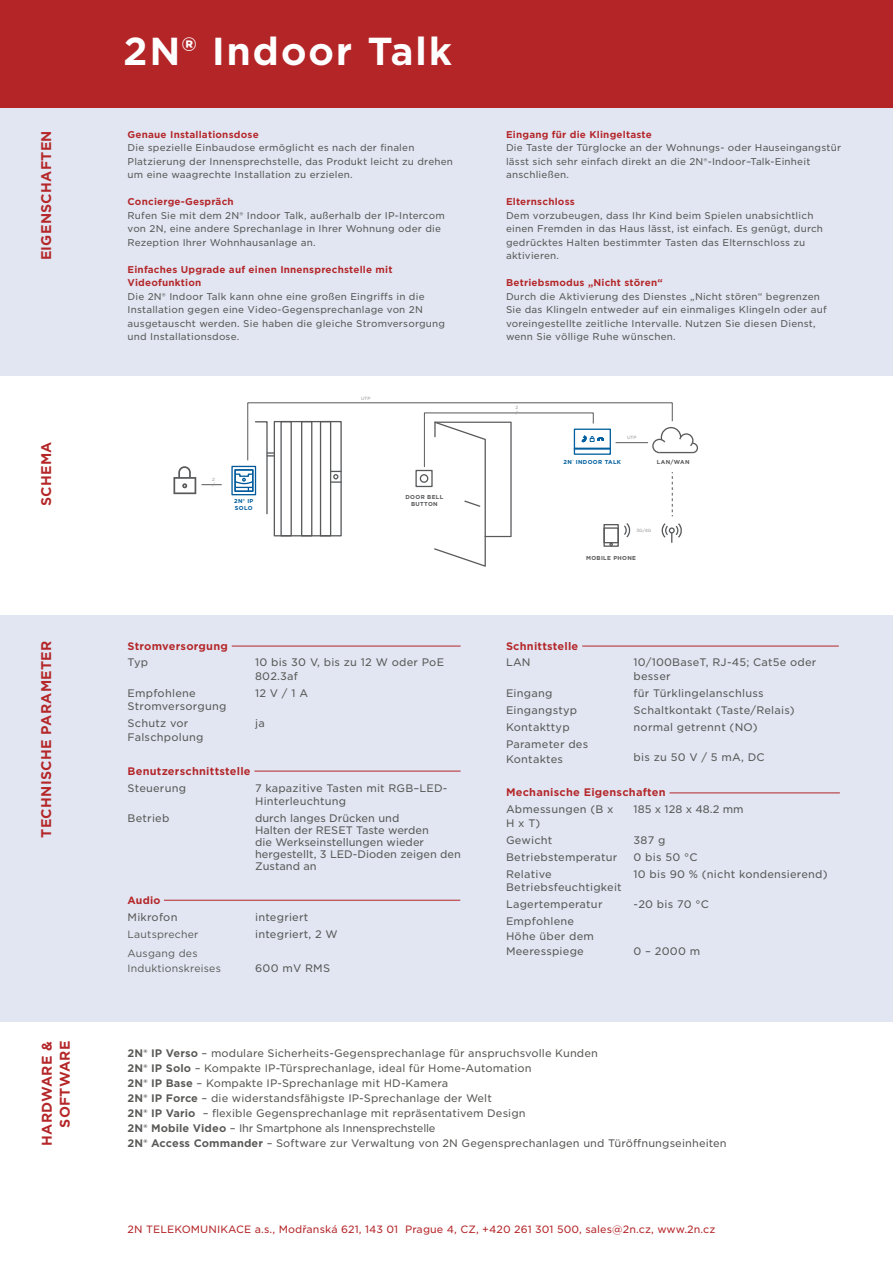
<style>
.page{position:relative;width:893px;height:1263px;background:#fff}
.page>*{position:absolute;margin:0;border:0;box-sizing:border-box;transform-origin:0 0}
.t1{font:700 37.5px "Gotham S Sm";letter-spacing:.04em;color:#fff}
.t2{font:700 13.5px/18px "Gotham S Sm";letter-spacing:.02em;color:#b42628;text-align:right}
.t3{font:10.5px/15px "Gotham S Sm";letter-spacing:.01em;color:#585856}
.t4{font:700 10.5px "Gotham S Sm";letter-spacing:.02em;color:#b42528}
.t5{font:10.5px/15px "Gotham";letter-spacing:.02em;color:#585856}
.t6{font:700 10.5px "Gotham S Sm";letter-spacing:.02em;color:#b42628}
.t7{font:700 10.5px "Gotham";letter-spacing:.02em;color:#b42628}
.t8{font:10.2px "Gotham S Sm";letter-spacing:.01em;color:#b42528}
.t9{font:9.45px/13.5px "Gotham S Sm";letter-spacing:.02em;color:#585856}
.t10{font:700 9.45px/13.5px "Gotham S Sm";letter-spacing:.02em;color:#b42528}
.t11{font:700 5.7px/6.9px "Gotham";letter-spacing:.06em;color:#58595b;text-align:center}
.t12{font:700 5.7px/6.9px "Gotham";letter-spacing:.06em;color:#005f9e}
.t13{font:4.35px/5.2px "Gotham S Sm";color:#939598}
.s1{font-weight:700}
</style>
<div class="page">
<div style="left:0;top:105px;width:893px;height:271px;background:#e1e6f2"></div>
<div style="left:0;top:616px;width:893px;height:406px;background:#e1e6f2"></div>
<hr style="left:232px;top:646px;width:229px;height:1px;background:#b42528">
<hr style="left:254px;top:771px;width:207px;height:1px;background:#b42528">
<hr style="left:164px;top:900px;width:296px;height:1px;background:#b42528">
<hr style="left:582px;top:646px;width:257px;height:1px;background:#b42528">
<hr style="left:669px;top:793px;width:171px;height:1px;background:#b42528">
<div style="left:0;top:0;width:893px;height:107px;background:#b42528"></div>
<svg style="left:173px;top:466px;width:49px;height:28px"></svg>
<svg style="left:234px;top:402px;width:464px;height:165px"></svg>
<div style="left:234px;top:469px;width:19px;height:23px;border:1px solid #005a9c"></div>
<div style="left:231px;top:466px;width:25px;height:29px;border:1px solid #005a9c"></div>
<p class="t2" style="left:37px;top:260px;width:132px;rotate:-90deg">EIGENSCHAFTEN</p>
<p class="t2" style="left:37px;top:506px;width:66px;rotate:-90deg">SCHEMA</p>
<p class="t2" style="left:37px;top:838px;width:199px;rotate:-90deg">TECHNISCHE PARAMETER</p>
<h1 class="t1" style="left:123px;top:26px;width:330px">2N® Indoor Talk</h1>
<p class="t10" style="left:128px;top:128px;width:133px">Genaue Installationsdose</p>
<p class="t9" style="left:128px;top:141px;width:327px">Die spezielle Einbaudose ermöglicht es nach der finalen<br>Platzierung der Innensprechstelle, das Produkt leicht zu drehen um eine waagrechte Installation zu erzielen.</p>
<p class="t10" style="left:128px;top:195px;width:108px">Concierge-Gespräch</p>
<p class="t9" style="left:128px;top:208px;width:319px">Rufen Sie mit dem 2N® Indoor Talk, außerhalb der IP-Intercom von 2N, eine andere Sprechanlage in Ihrer Wohnung oder die<br>Rezeption Ihrer Wohnhausanlage an.</p>
<p class="t10" style="left:128px;top:263px;width:266px">Einfaches Upgrade auf einen Innensprechstelle mit<br>Videofunktion</p>
<p class="t9" style="left:128px;top:289px;width:319px">Die 2N® Indoor Talk kann ohne eine großen Eingriffs in die Installation gegen eine Video-Gegensprechanlage von 2N ausgetauscht werden. Sie haben die gleiche Stromversorgung und Installationsdose.</p>
<p class="t13" style="left:212px;top:477px;width:4px">2 /</p>
<p class="t12" style="left:234px;top:497px;width:21px">2N® IP<br>SOLO</p>
<p class="t13" style="left:361px;top:396px;width:11px">UTP</p>
<p class="t11" style="left:405px;top:494px;width:39px">DOOR BELL<br>BUTTON</p>
<p class="t6" style="left:128px;top:638px;width:102px">Stromversorgung</p>
<p class="t3" style="left:128px;top:655px;width:22px">Typ</p>
<p class="t3" style="left:255px;top:656px;width:190px;line-height:13.5px">10 bis 30 V, bis zu 12 W oder PoE<br>802.3af</p>
<p class="t3" style="left:128px;top:686px;width:100px;line-height:13.5px">Empfohlene<br>Stromversorgung</p>
<p class="t3" style="left:255px;top:685px;width:54px">12 V / 1 A</p>
<p class="t3" style="left:128px;top:716px;width:78px;line-height:13.5px">Schutz vor<br>Falschpolung</p>
<p class="t3" style="left:255px;top:716px;width:11px">ja</p>
<p class="t4" style="left:128px;top:763px;width:125px">Benutzerschnittstelle</p>
<p class="t3" style="left:128px;top:780px;width:60px">Steuerung</p>
<p class="t3" style="left:255px;top:781px;width:194px;line-height:13.5px">7 kapazitive Tasten mit RGB–LED-<br>Hinterleuchtung</p>
<p class="t3" style="left:128px;top:810px;width:43px">Betrieb</p>
<p class="t3" style="left:255px;top:812px;width:207px;line-height:12px">durch langes Drücken und<br>Halten der RESET Taste werden<br>die Werkseinstellungen wieder hergestellt, 3 LED-Dioden zeigen den<br>Zustand an</p>
<p class="t7" style="left:128px;top:893px;width:34px">Audio</p>
<p class="t3" style="left:128px;top:909px;width:51px">Mikrofon</p>
<p class="t3" style="left:255px;top:909px;width:55px">integriert</p>
<p class="t5" style="left:128px;top:926px;width:72px">Lautsprecher</p>
<p class="t3" style="left:255px;top:926px;width:84px">integriert, 2 W</p>
<p class="t5" style="left:128px;top:946px;width:95px">Ausgang des<br>Induktionskreises</p>
<p class="t3" style="left:255px;top:961px;width:77px">600 mV RMS</p>
<p class="t10" style="left:506px;top:128px;width:147px">Eingang für die Klingeltaste</p>
<p class="t9" style="left:506px;top:141px;width:337px">Die Taste der Türglocke an der Wohnungs- oder Hauseingangstür lässt sich sehr einfach direkt an die 2N®-Indoor–Talk-Einheit anschließen.</p>
<p class="t10" style="left:506px;top:195px;width:70px">Elternschloss</p>
<p class="t9" style="left:506px;top:209px;width:319px">Dem vorzubeugen, dass Ihr Kind beim Spielen unabsichtlich einen Fremden in das Haus lässt, ist einfach. Es genügt, durch gedrücktes Halten bestimmter Tasten das Elternschloss zu aktivieren.</p>
<p class="t10" style="left:506px;top:276px;width:158px">Betriebsmodus „Nicht stören“</p>
<p class="t9" style="left:506px;top:290px;width:322px">Durch die Aktivierung des Dienstes „Nicht stören“ begrenzen Sie das Klingeln entweder auf ein einmaliges Klingeln oder auf voreingestellte zeitliche Intervalle. Nutzen Sie diesen Dienst, wenn Sie völlige Ruhe wünschen.</p>
<p class="t13" style="left:515px;top:405px;width:4px">2 /</p>
<p class="t13" style="left:627px;top:434px;width:11px">UTP</p>
<p class="t12" style="left:564px;top:458px;width:59px">2N<sup>®</sup> INDOOR TALK</p>
<p class="t11" style="left:657px;top:459px;width:34px">LAN/WAN</p>
<p class="t13" style="left:636px;top:528px;width:16px">3G/4G</p>
<p class="t11" style="left:586px;top:554px;width:52px">MOBILE PHONE</p>
<p class="t4" style="left:506px;top:638px;width:74px">Schnittstelle</p>
<p class="t3" style="left:506px;top:655px;width:26px">LAN</p>
<p class="t3" style="left:634px;top:656px;width:184px;line-height:13.5px">10/100BaseT, RJ-45; Cat5e oder besser</p>
<p class="t3" style="left:506px;top:685px;width:48px">Eingang</p>
<p class="t3" style="left:634px;top:685px;width:132px">für Türklingelanschluss</p>
<p class="t3" style="left:506px;top:702px;width:73px">Eingangstyp</p>
<p class="t3" style="left:634px;top:702px;width:163px">Schaltkontakt (Taste/Relais)</p>
<p class="t3" style="left:506px;top:719px;width:65px">Kontakttyp</p>
<p class="t3" style="left:634px;top:719px;width:126px">normal getrennt (NO)</p>
<p class="t3" style="left:506px;top:736px;width:84px">Parameter des<br>Kontaktes</p>
<p class="t3" style="left:634px;top:749px;width:133px">bis zu 50 V / 5 mA, DC</p>
<p class="t4" style="left:506px;top:785px;width:161px">Mechanische Eigenschaften</p>
<p class="t3" style="left:506px;top:802px;width:109px;line-height:13.5px">Abmessungen (B x<br>H x T)</p>
<p class="t3" style="left:634px;top:802px;width:112px">185 x 128 x 48.2 mm</p>
<p class="t3" style="left:506px;top:832px;width:48px">Gewicht</p>
<p class="t3" style="left:634px;top:832px;width:33px">387 g</p>
<p class="t3" style="left:506px;top:849px;width:113px">Betriebstemperatur</p>
<p class="t3" style="left:634px;top:849px;width:66px">0 bis 50 °C</p>
<p class="t3" style="left:506px;top:867px;width:117px;line-height:13.5px">Relative<br>Betriebsfeuchtigkeit</p>
<p class="t3" style="left:634px;top:866px;width:196px">10 bis 90 % (nicht kondensierend)</p>
<p class="t3" style="left:506px;top:896px;width:98px">Lagertemperatur</p>
<p class="t3" style="left:634px;top:896px;width:77px">-20 bis 70 °C</p>
<p class="t3" style="left:506px;top:913px;width:89px">Empfohlene<br>Höhe über dem<br>Meeresspiege</p>
<p class="t3" style="left:634px;top:943px;width:68px">0 – 2000 m</p>
<p class="t2" style="left:38px;top:1146px;width:106px;rotate:-90deg">HARDWARE &amp;<br>SOFTWARE</p>
<p class="t3" style="left:128px;top:1045px;width:601px"><span class="s1">2N® IP Verso</span> – modulare Sicherheits-Gegensprechanlage für anspruchsvolle Kunden<br><span class="s1">2N® IP Solo</span> – Kompakte IP-Türsprechanlage, ideal für Home-Automation<br><span class="s1">2N® IP Base</span> – Kompakte IP-Sprechanlage mit HD-Kamera<br><span class="s1">2N® IP Force</span> – die widerstandsfähigste IP-Sprechanlage der Welt<br><span class="s1">2N® IP Vario</span> – flexible Gegensprechanlage mit repräsentativem Design<br><span class="s1">2N® Mobile Video</span> – Ihr Smartphone als Innensprechstelle<br><span class="s1">2N® Access Commander</span> – Software zur Verwaltung von 2N Gegensprechanlagen und Türöffnungseinheiten</p>
<p class="t8" style="left:128px;top:1222px;width:589px">2N TELEKOMUNIKACE a.s., Modřanská 621, 143 01 Prague 4, CZ, +420 261 301 500, sales@2n.cz, www.2n.cz</p>
</div>
